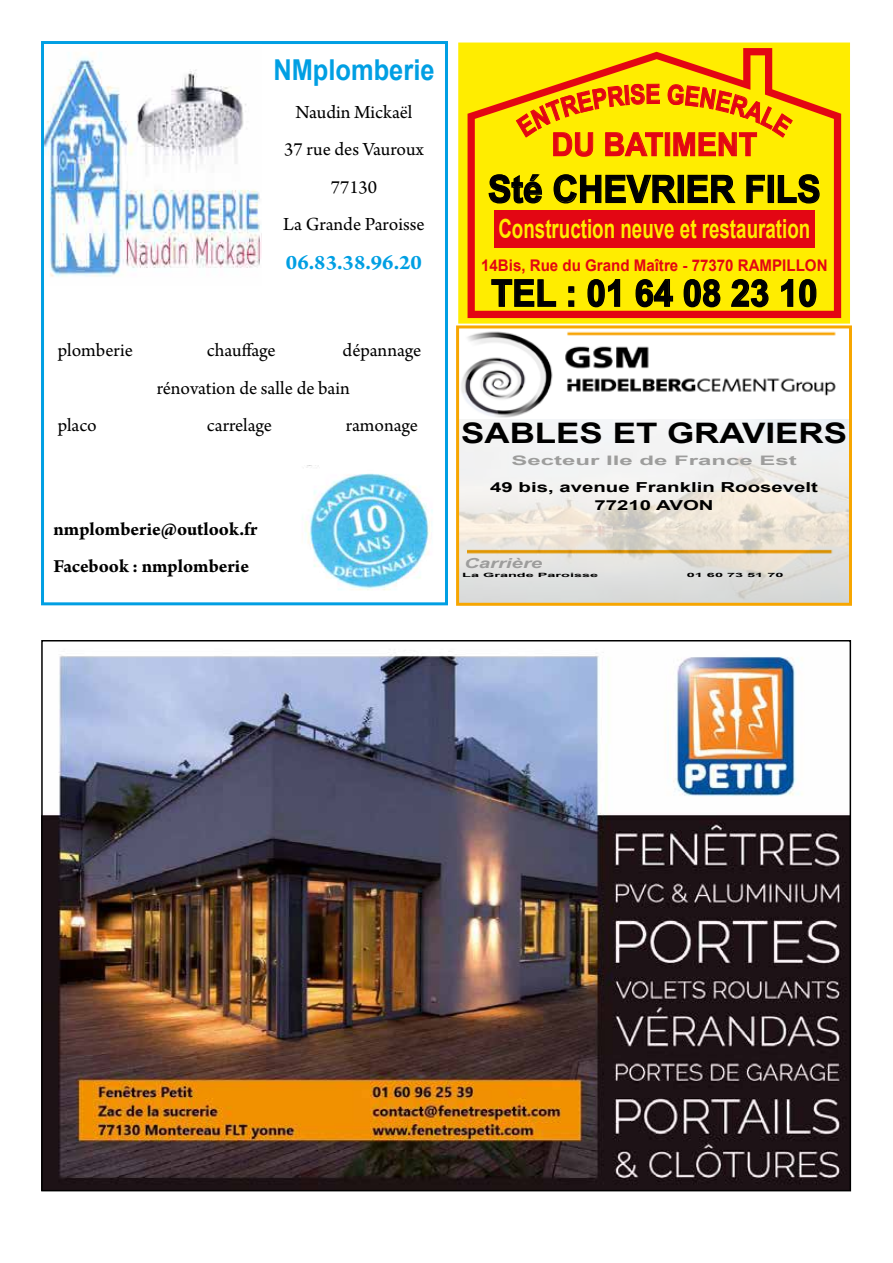
<style>
.page{position:relative;width:893px;height:1263px;background:#fff}
.page>*{position:absolute;margin:0;border:0;box-sizing:border-box;transform-origin:0 0}
.t1{font:700 37.5px "Arial";color:#000;scale:.94 1}
.t2{font:700 36.75px "Arial";color:#000;scale:.94 1}
.t3{font:700 32.1px "Arial";color:#e30613;scale:.94 1}
.t4{font:700 28.8px "Arial";color:#009fe3;scale:.88 1}
.t5{font:700 28.2px "Arial";color:#000;scale:1.24 1}
.t6{font:700 26.85px "Arial";color:#e30613;scale:.84 1}
.t7{font:700 26.4px "Arial";color:#ffed00;scale:.71 1}
.t8{font:700 22.05px "Arno Pro";color:#009fe3}
.t9{font:19.5px/37.3px "Arno Pro";letter-spacing:-.005em;color:#000;text-align:center}
.t10{font:700 19.5px/37.3px "Arno Pro";color:#000}
.t11{font:700 16.05px "Arial";color:#e30613;scale:.94 1}
.t12{font:700 13.8px/17.9px "Arial";color:#000;text-align:center;scale:1.48 1}
.t13{font:italic 700 13.8px "Arial";color:#9d9d9c;scale:1.48 1}
.t14{font:700 13.05px "Arial";color:#9d9d9c;scale:1.83 1}
.t15{font:700 5.85px "Arial";color:#000;scale:2.48 1}
</style>
<div class="page">
<div style="left:41px;top:41px;width:407px;height:564px;border:3px solid #009fe3"></div>
<img style="left:44px;top:651px;width:804px;height:537px">
<img style="left:44px;top:45px;width:218px;height:241px">
<div style="left:460px;top:44px;width:389px;height:278px;background:linear-gradient(to right,#fde101,#fde001)"></div>
<svg style="left:468px;top:48px;width:373px;height:270px;background:#faca02"></svg>
<svg style="left:491px;top:278px;width:66px;height:30px;background:#c6b800"></svg>
<svg style="left:568px;top:286px;width:7px;height:22px"></svg>
<svg style="left:587px;top:278px;width:34px;height:30px"></svg>
<svg style="left:635px;top:278px;width:39px;height:30px"></svg>
<svg style="left:683px;top:278px;width:38px;height:30px"></svg>
<svg style="left:730px;top:278px;width:39px;height:30px"></svg>
<svg style="left:780px;top:278px;width:37px;height:30px"></svg>
<svg style="left:488px;top:174px;width:55px;height:30px;background:#b6a900"></svg>
<svg style="left:553px;top:174px;width:125px;height:30px;background:#c0b200"></svg>
<div style="left:678px;top:175px;width:6px;height:28px;border:1px solid #000"></div>
<svg style="left:687px;top:174px;width:50px;height:30px"></svg>
<svg style="left:746px;top:174px;width:20px;height:30px"></svg>
<div style="left:768px;top:175px;width:6px;height:28px;border:1px solid #000"></div>
<svg style="left:777px;top:174px;width:43px;height:30px"></svg>
<div style="left:494px;top:210px;width:321px;height:38px;background:#e30613"></div>
<div style="left:458px;top:43px;width:392px;height:281px;border:3px solid #ffed00"></div>
<img style="left:460px;top:331px;width:388px;height:271px">
<img style="left:467px;top:539px;width:373px;height:19px">
<div style="left:456px;top:325px;width:396px;height:281px;border:3px solid #f7a600"></div>
<img style="left:302px;top:466px;width:131px;height:124px">
<svg style="left:516px;top:68px;width:277px;height:89px;background:#f9c403"></svg>
<h3 class="t4" style="left:273px;top:51px;width:185px">NMplomberie</h3>
<p class="t9" style="left:283px;top:94px;width:143px">Naudin Mickaël<br>37 rue des Vauroux<br>77130<br>La Grande Paroisse</p>
<p class="t8" style="left:286px;top:250px;width:138px">06.83.38.96.20</p>
<p class="t9" style="left:58px;top:333px;width:77px">plomberie</p>
<p class="t9" style="left:207px;top:333px;width:70px">chauffage</p>
<p class="t9" style="left:157px;top:333px;width:266px;text-align:left;text-indent:186px">dépannage rénovation de salle de bain</p>
<p class="t9" style="left:58px;top:407px;width:41px">placo</p>
<p class="t9" style="left:207px;top:407px;width:66px">carrelage</p>
<p class="t9" style="left:346px;top:407px;width:74px">ramonage</p>
<p class="t10" style="left:53px;top:511px;width:206px">nmplomberie@outlook.fr<br>Facebook : nmplomberie</p>
<h3 class="t6" style="left:645px;top:76px;width:20px">E</h3>
<h3 class="t3" style="left:551px;top:123px;width:220px">DU BATIMENT</h3>
<h1 class="t1" style="left:488px;top:164px;width:355px">Sté CHEVRIER FILS</h1>
<h3 class="t7" style="left:498px;top:212px;width:441px">Construction neuve et restauration</h3>
<p class="t11" style="left:481px;top:255px;width:370px">14Bis, Rue du Grand Maître - 77370 RAMPILLON</p>
<h2 class="t2" style="left:491px;top:269px;width:349px">TEL : 01 64 08 23 10</h2>
<h3 class="t5" style="left:461px;top:415px;width:313px">SABLES ET GRAVIERS</h3>
<p class="t14" style="left:512px;top:452px;width:157px">Secteur Ile de France Est</p>
<p class="t12" style="left:490px;top:478px;width:223px">49 bis, avenue Franklin Roosevelt<br>77210 AVON</p>
<p class="t13" style="left:464px;top:554px;width:54px">Carrière</p>
<p class="t15" style="left:462px;top:571px;width:56px">La Grande Paroisse</p>
<p class="t15" style="left:687px;top:571px;width:40px">01 60 73 51 70</p>
</div>
